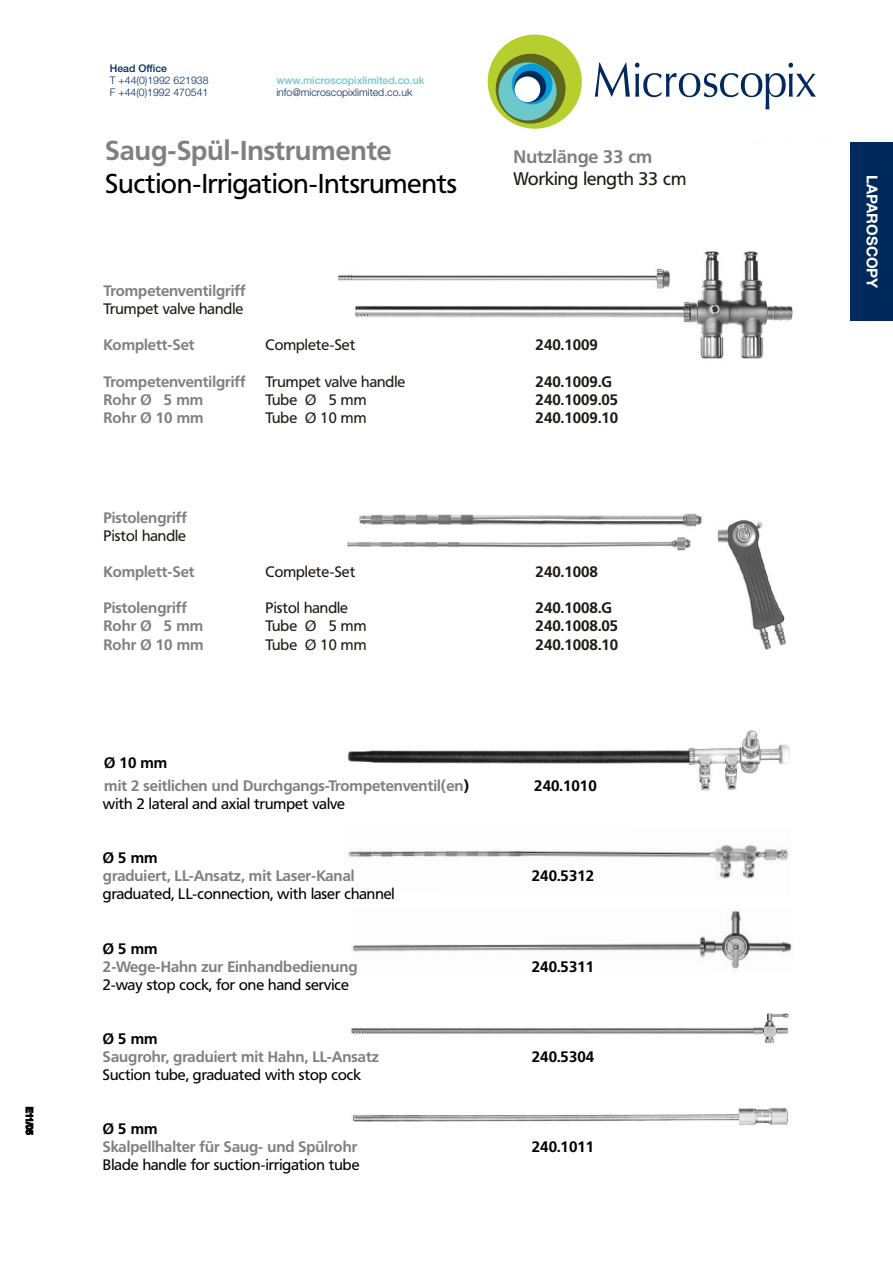
<style>
.page{position:relative;width:893px;height:1263px;background:#fff}
.page>*{position:absolute;margin:0;border:0;box-sizing:border-box;transform-origin:0 0}
.t1{font:27px "Frutiger BSK";color:#000}
.t2{font:700 27px "Frutiger BSK";color:#808080}
.t3{font:18px "Frutiger BSK";color:#1f1a17}
.t4{font:700 18px "Frutiger BSK";color:#808080}
.t5{font:700 15px/23.1px "Frutiger BSK";color:#808080}
.t6{font:15px "Frutiger BSK";color:#000}
.t7{font:15px/18.1px "Frutiger BSK";color:#1f1a17}
.t8{font:700 15px/18.1px "Frutiger BSK";color:#1f1a17}
.t9{font:700 15px "Frutiger BSK";color:#000}
.t10{font:700 15px "Helvetica Neue";color:#fff}
.t11{font:300 10.5px/12px "Helvetica Neue";color:#002a5b}
.t12{font:500 10.5px "Helvetica Neue";color:#6bc9cc}
.t13{font:500 10.5px "Helvetica Neue";color:#002a5b}
.t14{font:9px "Arial";color:#1f1a17}
.s1{color:#000}
</style>
<div class="page">
<img style="left:338px;top:251px;width:455px;height:108px">
<img style="left:347px;top:513px;width:439px;height:137px">
<img style="left:347px;top:730px;width:443px;height:61px">
<img style="left:348px;top:844px;width:441px;height:35px">
<img style="left:352px;top:911px;width:440px;height:58px">
<img style="left:351px;top:1013px;width:438px;height:31px">
<img style="left:352px;top:1107px;width:437px;height:18px">
<div style="left:488px;top:35px;width:94px;height:94px;background:#b6cf2f;border-radius:50%"></div>
<div style="left:496px;top:54px;width:69px;height:70px;background:#5b671e;border-radius:50%"></div>
<div style="left:499px;top:62px;width:58px;height:58px;background:#6bc9cc;border-radius:50%"></div>
<div style="left:512px;top:64px;width:40px;height:40px;background:#069ad9;border-radius:50%"></div>
<div style="left:514px;top:71px;width:32px;height:31px;background:#002a5b;border-radius:50%"></div>
<div style="left:515px;top:76px;width:25px;height:26px;background:#fff;border-radius:50%"></div>
<svg style="left:595px;top:63px;width:221px;height:46px"></svg>
<div style="left:850px;top:143px;width:43px;height:178px;background:#002a5b"></div>
<p class="t14" style="left:35px;top:1107px;width:29px;rotate:90deg">E11/05</p>
<p class="t13" style="left:110px;top:64px;width:59px">Head Office</p>
<p class="t11" style="left:110px;top:75px;width:100px">T +44(0)1992 621938<br>F +44(0)1992 470541</p>
<p class="t12" style="left:276px;top:76px;width:150px">www.microscopixlimited.co.uk</p>
<p class="t11" style="left:276px;top:87px;width:137px">info@microscopixlimited.co.uk</p>
<h1 class="t2" style="left:106px;top:141px;width:287px">Saug-Spül-Instrumente</h1>
<h1 class="t1" style="left:106px;top:172px;width:353px">Suction-Irrigation-Intsruments</h1>
<p class="t4" style="left:514px;top:150px;width:140px">Nutzlänge 33 cm</p>
<p class="t3" style="left:514px;top:171px;width:174px">Working length 33 cm</p>
<p class="t5" style="left:104px;top:281px;width:144px">Trompetenventilgriff</p>
<p class="t7" style="left:104px;top:301px;width:141px">Trumpet valve handle</p>
<p class="t5" style="left:104px;top:335px;width:92px">Komplett-Set</p>
<p class="t7" style="left:266px;top:337px;width:91px">Complete-Set</p>
<p class="t8" style="left:536px;top:338px;width:64px">240.1009</p>
<p class="t5" style="left:104px;top:371px;width:144px">Trompetenventilgriff</p>
<p class="t7" style="left:266px;top:374px;width:141px">Trumpet valve handle</p>
<p class="t8" style="left:536px;top:374px;width:78px">240.1009.G</p>
<p class="t5" style="left:104px;top:390px;width:101px">Rohr Ø 5 mm</p>
<p class="t7" style="left:266px;top:392px;width:102px">Tube Ø 5 mm</p>
<p class="t8" style="left:536px;top:392px;width:84px">240.1009.05</p>
<p class="t5" style="left:104px;top:408px;width:101px">Rohr Ø 10 mm</p>
<p class="t7" style="left:266px;top:410px;width:102px">Tube Ø 10 mm</p>
<p class="t8" style="left:536px;top:410px;width:84px">240.1009.10</p>
<p class="t5" style="left:104px;top:508px;width:85px">Pistolengriff</p>
<p class="t7" style="left:104px;top:528px;width:84px">Pistol handle</p>
<p class="t5" style="left:104px;top:562px;width:92px">Komplett-Set</p>
<p class="t7" style="left:266px;top:564px;width:91px">Complete-Set</p>
<p class="t8" style="left:536px;top:564px;width:64px">240.1008</p>
<p class="t5" style="left:104px;top:598px;width:85px">Pistolengriff</p>
<p class="t7" style="left:266px;top:600px;width:84px">Pistol handle</p>
<p class="t8" style="left:536px;top:600px;width:84px">240.1008.G<br>240.1008.05</p>
<p class="t5" style="left:104px;top:634px;width:101px">Rohr Ø 10 mm</p>
<p class="t8" style="left:536px;top:637px;width:84px">240.1008.10</p>
<p class="t5" style="left:104px;top:616px;width:101px">Rohr Ø 5 mm</p>
<p class="t7" style="left:266px;top:618px;width:102px">Tube Ø 5 mm<br>Tube Ø 10 mm</p>
<p class="t5" style="left:104px;top:753px;width:366px"><span class="s1">Ø 10 mm<br></span>mit 2 seitlichen und Durchgangs-Trompetenventil(en<span class="s1">)</span></p>
<p class="t9" style="left:534px;top:781px;width:64px">240.1010</p>
<p class="t6" style="left:103px;top:798px;width:243px">with 2 lateral and axial trumpet valve</p>
<p class="t9" style="left:103px;top:853px;width:56px">Ø 5 mm</p>
<p class="t5" style="left:103px;top:866px;width:253px">graduiert, LL-Ansatz, mit Laser-Kanal</p>
<p class="t9" style="left:532px;top:871px;width:64px">240.5312</p>
<p class="t6" style="left:103px;top:888px;width:293px">graduated, LL-connection, with laser channel</p>
<p class="t9" style="left:103px;top:943px;width:56px">Ø 5 mm</p>
<p class="t5" style="left:103px;top:957px;width:256px">2-Wege-Hahn zur Einhandbedienung</p>
<p class="t9" style="left:532px;top:961px;width:64px">240.5311</p>
<p class="t6" style="left:103px;top:978px;width:247px">2-way stop cock, for one hand service</p>
<p class="t9" style="left:103px;top:1033px;width:56px">Ø 5 mm</p>
<p class="t5" style="left:103px;top:1047px;width:277px">Saugrohr, graduiert mit Hahn, LL-Ansatz</p>
<p class="t9" style="left:532px;top:1051px;width:64px">240.5304</p>
<p class="t6" style="left:103px;top:1069px;width:260px">Suction tube, graduated with stop cock</p>
<p class="t9" style="left:103px;top:1123px;width:56px">Ø 5 mm</p>
<p class="t5" style="left:103px;top:1137px;width:256px">Skalpellhalter für Saug- und Spülrohr</p>
<p class="t9" style="left:532px;top:1142px;width:64px">240.1011</p>
<p class="t6" style="left:103px;top:1159px;width:258px">Blade handle for suction-irrigation tube</p>
<p class="t10" style="left:877px;top:175px;width:115px;rotate:90deg">LAPAROSCOPY</p>
</div>
